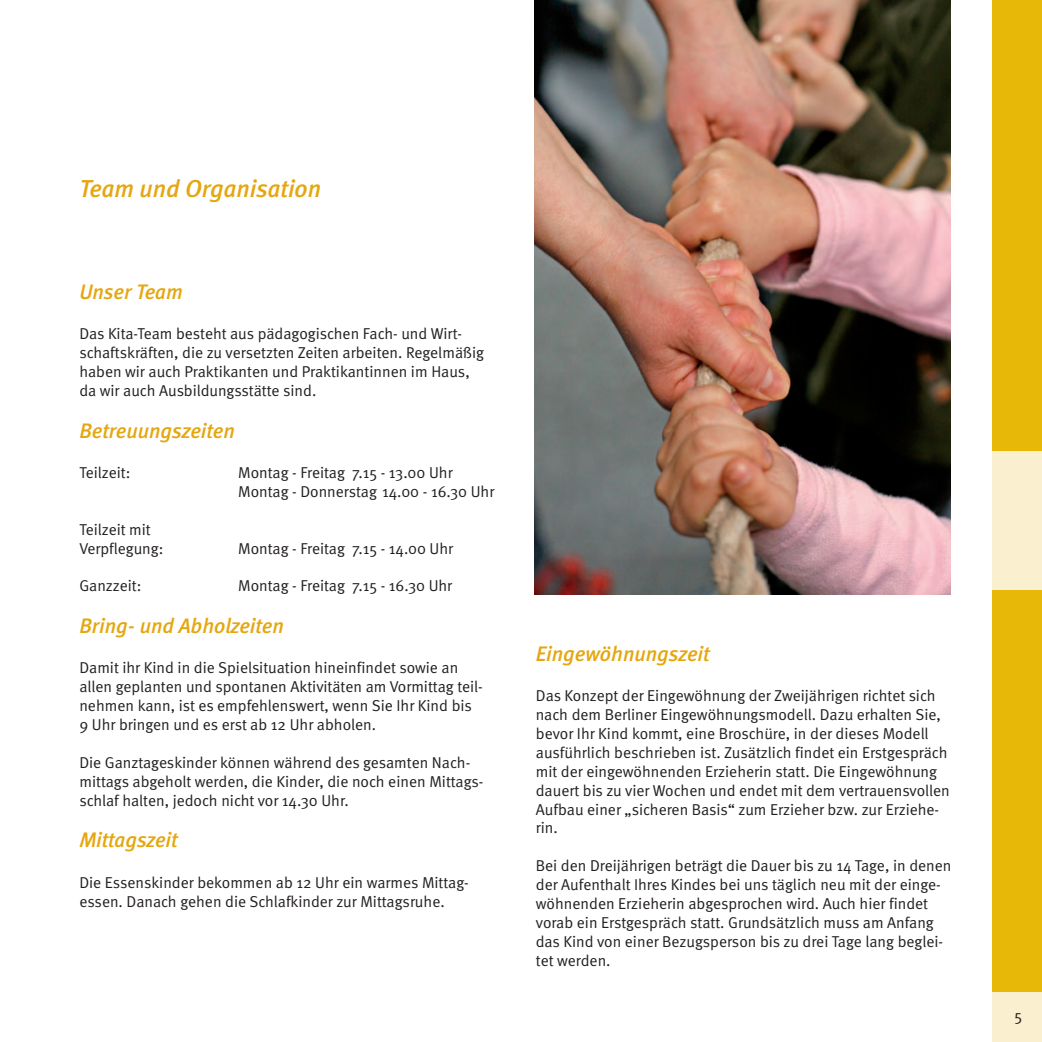
<style>
.page{position:relative;width:1042px;height:1042px;background:#fff}
.page>*{position:absolute;margin:0;border:0;box-sizing:border-box;transform-origin:0 0}
.t1{font:italic 500 24.5px "Meta";color:#e5a710}
.t2{font:italic 500 21px "Meta";color:#e5a710}
.t3{font:15.75px/18.9px "Meta Normal";color:#231f20}
</style>
<div class="page">
<div style="left:992px;top:0;width:50px;height:1042px;background:#e8b809"></div>
<div style="left:992px;top:451px;width:50px;height:139px;background:#faefce"></div>
<div style="left:992px;top:992px;width:50px;height:50px;background:#faefce"></div>
<img style="left:534px;top:0;width:417px;height:595px">
<h1 class="t1" style="left:79px;top:180px;width:243px">Team und Organisation</h1>
<h2 class="t2" style="left:79px;top:285px;width:105px">Unser Team</h2>
<p class="t3" style="left:79px;top:326px;width:406px">Das Kita-Team besteht aus pädagogischen Fach- und Wirt&shy;schaftskräften, die zu versetzten Zeiten arbeiten. Regelmäßig haben wir auch Praktikanten und Praktikantinnen im Haus, da wir auch Ausbildungsstätte sind.</p>
<h2 class="t2" style="left:79px;top:423px;width:157px">Betreuungszeiten</h2>
<p class="t3" style="left:79px;top:465px;width:52px">Teilzeit:</p>
<p class="t3" style="left:238px;top:465px;width:258px">Montag - Freitag 7.15 - 13.00 Uhr<br>Montag - Donnerstag 14.00 - 16.30 Uhr</p>
<p class="t3" style="left:79px;top:521px;width:85px">Teilzeit mit<br>Verpflegung:</p>
<p class="t3" style="left:238px;top:540px;width:217px">Montag - Freitag 7.15 - 14.00 Uhr</p>
<p class="t3" style="left:79px;top:578px;width:64px">Ganzzeit:</p>
<p class="t3" style="left:238px;top:578px;width:216px">Montag - Freitag 7.15 - 16.30 Uhr</p>
<h2 class="t2" style="left:79px;top:619px;width:206px">Bring- und Abholzeiten</h2>
<p class="t3" style="left:79px;top:660px;width:405px">Damit ihr Kind in die Spielsituation hineinfindet sowie an allen geplanten und spontanen Aktivitäten am Vormittag teil&shy;nehmen kann, ist es empfehlenswert, wenn Sie Ihr Kind bis 9 Uhr bringen und es erst ab 12 Uhr abholen.</p>
<p class="t3" style="left:79px;top:754px;width:405px">Die Ganztageskinder können während des gesamten Nach&shy;mittags abgeholt werden, die Kinder, die noch einen Mittags&shy;schlaf halten, jedoch nicht vor 14.30 Uhr.</p>
<h2 class="t2" style="left:79px;top:833px;width:100px">Mittagszeit</h2>
<p class="t3" style="left:79px;top:874px;width:391px">Die Essenskinder bekommen ab 12 Uhr ein warmes Mittag&shy;essen. Danach gehen die Schlafkinder zur Mittagsruhe.</p>
<h2 class="t2" style="left:536px;top:646px;width:175px">Eingewöhnungszeit</h2>
<p class="t3" style="left:536px;top:688px;width:415px">Das Konzept der Eingewöhnung der Zweijährigen richtet sich nach dem Berliner Eingewöhnungsmodell. Dazu erhalten Sie, bevor Ihr Kind kommt, eine Broschüre, in der dieses Modell ausführlich beschrieben ist. Zusätzlich findet ein Erstgespräch mit der eingewöhnenden Erzieherin statt. Die Eingewöhnung dauert bis zu vier Wochen und endet mit dem vertrauensvollen Aufbau einer „sicheren Basis“ zum Erzieher bzw. zur Erziehe&shy;rin.</p>
<p class="t3" style="left:536px;top:858px;width:417px">Bei den Dreijährigen beträgt die Dauer bis zu 14 Tage, in denen der Aufenthalt Ihres Kindes bei uns täglich neu mit der einge&shy;wöhnenden Erzieherin abgesprochen wird. Auch hier findet vorab ein Erstgespräch statt. Grundsätzlich muss am Anfang das Kind von einer Bezugsperson bis zu drei Tage lang beglei&shy;tet werden.</p>
<p class="t3" style="left:1014px;top:1008px;width:9px">5</p>
</div>
